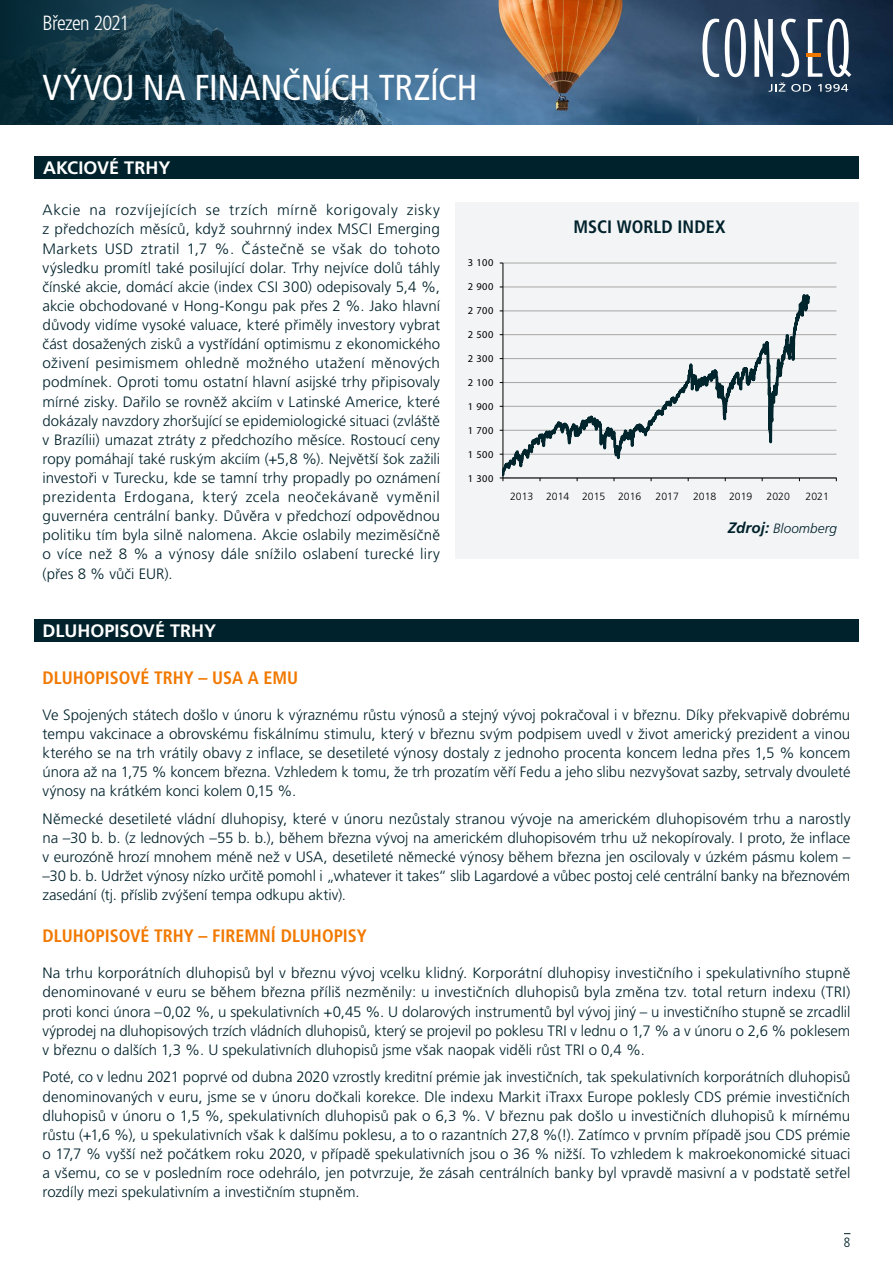
<style>
.page{position:relative;width:893px;height:1263px;background:#fff}
.page>*{position:absolute;margin:0;border:0;box-sizing:border-box;transform-origin:0 0}
.t1{font:condensed 36px "Frutiger LT Pro";letter-spacing:-.01em;color:#fff}
.t2{font:300 condensed 20.55px "Frutiger LT Pro";letter-spacing:-.035em;color:#fff}
.t3{font:700 condensed 18px "Frutiger LT Pro";color:#f17900}
.t4{font:700 18px "Frutiger LT Pro";color:#fff}
.t5{font:700 condensed 18px "Frutiger LT Pro";color:#00222c}
.t6{font:300 15px/19px "Frutiger LT Pro";color:#00222c;text-align:justify}
.t7{font:italic 300 13.5px "Frutiger LT Pro";letter-spacing:.005em;color:#00222c}
.t8{font:300 condensed 13.5px "Frutiger LT Pro";color:#00222c}
.t9{font:10.5px "Myriad Pro";letter-spacing:.04em;color:#000}
.t10{font:300 10.5px "Frutiger LT Pro";color:#000}
.s1{font-weight:700;font-size:15.15px}
</style>
<div class="page">
<img style="left:496px;top:0;width:397px;height:124px">
<svg style="left:0;top:0;width:496px;height:124px;background:#294f67"></svg>
<div style="left:455px;top:202px;width:404px;height:356px;background:#f3f4f5"></div>
<div style="left:34px;top:620px;width:825px;height:22px;background:#00222c"></div>
<div style="left:35px;top:157px;width:824px;height:22px;background:#00222c"></div>
<svg style="left:500px;top:19px;width:351px;height:601px"></svg>
<h2 class="t2" style="left:43px;top:11px;width:88px">Březen 2021</h2>
<h1 class="t1" style="left:43px;top:67px;width:436px">VÝVOJ NA FINANČNÍCH TRZÍCH</h1>
<p class="t4" style="left:43px;top:157px;width:129px">AKCIOVÉ TRHY</p>
<p class="t6" style="left:43px;top:201px;width:399px">Akcie na rozvíjejících se trzích mírně korigovaly zisky z předchozích měsíců, když souhrnný index MSCI Emerging Markets USD ztratil 1,7 %. Částečně se však do tohoto výsledku promítl také posilující dolar. Trhy nejvíce dolů táhly čínské akcie, domácí akcie (index CSI 300) odepisovaly 5,4 %, akcie obchodované v Hong-Kongu pak přes 2 %. Jako hlavní důvody vidíme vysoké valuace, které přiměly investory vybrat část dosažených zisků a vystřídání optimismu z ekonomického oživení pesimismem ohledně možného utažení měnových podmínek. Oproti tomu ostatní hlavní asijské trhy připisovaly mírné zisky. Dařilo se rovněž akciím v Latinské Americe, které dokázaly navzdory zhoršující se epidemiologické situaci (zvláště v Brazílii) umazat ztráty z předchozího měsíce. Rostoucí ceny ropy pomáhají také ruským akciím (+5,8 %). Největší šok zažili investoři v Turecku, kde se tamní trhy propadly po oznámení prezidenta Erdogana, který zcela neočekávaně vyměnil guvernéra centrální banky. Důvěra v předchozí odpovědnou politiku tím byla silně nalomena. Akcie oslabily meziměsíčně o více než 8 % a výnosy dále snížilo oslabení turecké liry (přes 8 % vůči EUR).</p>
<p class="t4" style="left:43px;top:620px;width:175px">DLUHOPISOVÉ TRHY</p>
<p class="t3" style="left:43px;top:667px;width:257px">DLUHOPISOVÉ TRHY – USA A EMU</p>
<p class="t6" style="left:43px;top:705px;width:809px">Ve Spojených státech došlo v únoru k výraznému růstu výnosů a stejný vývoj pokračoval i v březnu. Díky překvapivě dobrému tempu vakcinace a obrovskému fiskálnímu stimulu, který v březnu svým podpisem uvedl v život americký prezident a vinou kterého se na trh vrátily obavy z inflace, se desetileté výnosy dostaly z jednoho procenta koncem ledna přes 1,5 % koncem února až na 1,75 % koncem března. Vzhledem k tomu, že trh prozatím věří Fedu a jeho slibu nezvyšovat sazby, setrvaly dvouleté výnosy na krátkém konci kolem 0,15 %.</p>
<p class="t6" style="left:43px;top:809px;width:809px">Německé desetileté vládní dluhopisy, které v únoru nezůstaly stranou vývoje na americkém dluhopisovém trhu a narostly na –30 b. b. (z lednových –55 b. b.), během března vývoj na americkém dluhopisovém trhu už nekopírovaly. I proto, že inflace v eurozóně hrozí mnohem méně než v USA, desetileté německé výnosy během března jen oscilovaly v úzkém pásmu kolem – –30 b. b. Udržet výnosy nízko určitě pomohl i „whatever it takes“ slib Lagardové a vůbec postoj celé centrální banky na březnovém zasedání (tj. příslib zvýšení tempa odkupu aktiv).</p>
<p class="t3" style="left:43px;top:925px;width:326px">DLUHOPISOVÉ TRHY – FIREMNÍ DLUHOPISY</p>
<p class="t6" style="left:43px;top:964px;width:809px">Na trhu korporátních dluhopisů byl v březnu vývoj vcelku klidný. Korporátní dluhopisy investičního i spekulativního stupně denominované v euru se během března příliš nezměnily: u investičních dluhopisů byla změna tzv. total return indexu (TRI) proti konci února –0,02 %, u spekulativních +0,45 %. U dolarových instrumentů byl vývoj jiný – u investičního stupně se zrcadlil výprodej na dluhopisových trzích vládních dluhopisů, který se projevil po poklesu TRI v lednu o 1,7 % a v únoru o 2,6 % poklesem v březnu o dalších 1,3 %. U spekulativních dluhopisů jsme však naopak viděli růst TRI o 0,4 %.</p>
<p class="t6" style="left:43px;top:1068px;width:809px">Poté, co v lednu 2021 poprvé od dubna 2020 vzrostly kreditní prémie jak investičních, tak spekulativních korporátních dluhopisů denominovaných v euru, jsme se v únoru dočkali korekce. Dle indexu Markit iTraxx Europe poklesly CDS prémie investičních dluhopisů v únoru o 1,5 %, spekulativních dluhopisů pak o 6,3 %. V březnu pak došlo u investičních dluhopisů k mírnému růstu (+1,6 %), u spekulativních však k dalšímu poklesu, a to o razantních 27,8 %(!). Zatímco v prvním případě jsou CDS prémie o 17,7 % vyšší než počátkem roku 2020, v případě spekulativních jsou o 36 % nižší. To vzhledem k makroekonomické situaci a všemu, co se v posledním roce odehrálo, jen potvrzuje, že zásah centrálních banky byl vpravdě masivní a v podstatě setřel rozdíly mezi spekulativním a investičním stupněm.</p>
<p class="t5" style="left:574px;top:216px;width:153px">MSCI WORLD INDEX</p>
<p class="t9" style="left:468px;top:256px;width:27px">3 100</p>
<p class="t9" style="left:468px;top:280px;width:27px">2 900</p>
<p class="t9" style="left:468px;top:304px;width:27px">2 700</p>
<p class="t9" style="left:468px;top:328px;width:27px">2 500</p>
<p class="t9" style="left:468px;top:352px;width:27px">2 300</p>
<p class="t9" style="left:468px;top:376px;width:27px">2 100</p>
<p class="t9" style="left:468px;top:400px;width:27px">1 900</p>
<p class="t9" style="left:468px;top:424px;width:27px">1 700</p>
<p class="t9" style="left:468px;top:448px;width:27px">1 500</p>
<p class="t9" style="left:468px;top:471px;width:27px">1 300</p>
<p class="t10" style="left:510px;top:490px;width:133px">2013 2014 2015 2016</p>
<p class="t10" style="left:656px;top:490px;width:25px">2017</p>
<p class="t10" style="left:693px;top:490px;width:61px">2018 2019</p>
<p class="t10" style="left:767px;top:490px;width:25px">2020</p>
<p class="t10" style="left:806px;top:490px;width:25px">2021</p>
<p class="t7" style="left:728px;top:520px;width:111px"><span class="s1">Zdroj:</span> Bloomberg</p>
<p class="t8" style="left:844px;top:1234px;width:8px">8</p>
</div>
